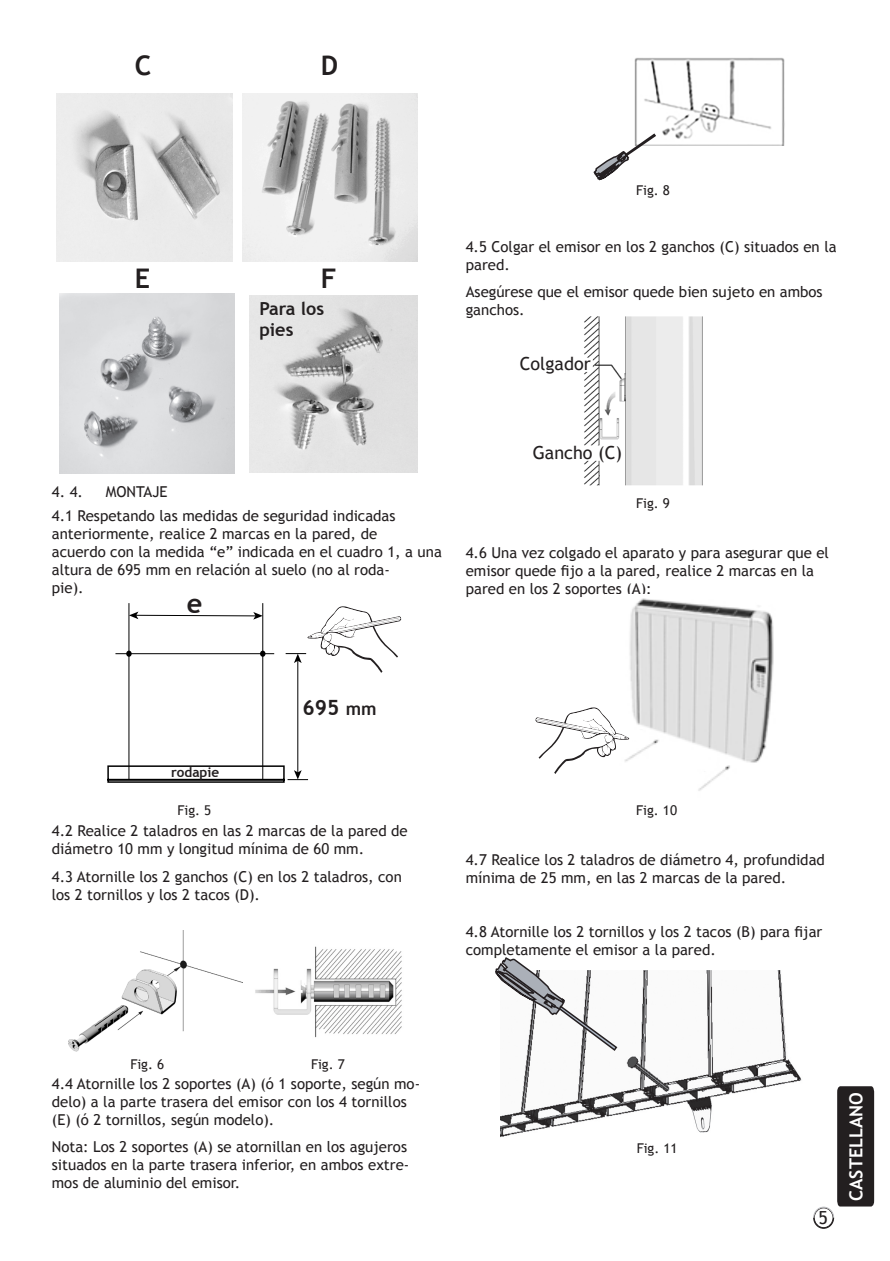
<style>
.page{position:relative;width:890px;height:1261px;background:#fff}
.page>*{position:absolute;margin:0;border:0;box-sizing:border-box;transform-origin:0 0}
.t1{font:700 27px "Trebuchet MS";color:#231f20}
.t2{font:700 21px "Trebuchet MS";color:#231f20}
.t3{font:18px "Trebuchet MS";color:#231f20}
.t4{font:700 18px/21.6px "Trebuchet MS";color:#231f20}
.t5{font:700 18px "Trebuchet MS";color:#fff}
.t6{font:15px/18px "Trebuchet MS";color:#231f20}
.t7{font:13.5px "Trebuchet MS";color:#231f20}
.t8{font:700 13.5px "Trebuchet MS";color:#231f20}
.s1{font-style:inherit}
.s2{font-size:18px}
</style>
<div class="page">
<img style="left:57px;top:93px;width:175px;height:168px">
<img style="left:242px;top:93px;width:176px;height:168px">
<img style="left:68px;top:930px;width:174px;height:122px">
<img style="left:255px;top:946px;width:147px;height:92px">
<svg style="left:126px;top:650px;width:6px;height:6px"></svg>
<svg style="left:260px;top:650px;width:5px;height:6px"></svg>
<hr style="left:129px;top:603px;width:1px;height:176px;background:#000">
<hr style="left:262px;top:603px;width:1px;height:176px;background:#000">
<hr style="left:115px;top:653px;width:159px;height:1px;background:#000">
<svg style="left:129px;top:611px;width:134px;height:8px"></svg>
<hr style="left:297px;top:660px;width:1px;height:112px;background:#000">
<svg style="left:107px;top:764px;width:201px;height:19px"></svg>
<svg style="left:285px;top:606px;width:117px;height:89px"></svg>
<img style="left:59px;top:294px;width:175px;height:179px">
<img style="left:634px;top:57px;width:151px;height:88px">
<svg style="left:593px;top:132px;width:64px;height:49px"></svg>
<img style="left:584px;top:316px;width:119px;height:170px">
<div style="left:543px;top:358px;width:49px;height:13px;background:#fff"></div>
<div style="left:563px;top:446px;width:49px;height:13px;background:#fff"></div>
<img style="left:629px;top:598px;width:145px;height:193px">
<svg style="left:535px;top:675px;width:101px;height:116px"></svg>
<img style="left:500px;top:970px;width:302px;height:168px">
<svg style="left:495px;top:957px;width:123px;height:94px"></svg>
<img style="left:249px;top:295px;width:169px;height:177px">
<svg style="left:813px;top:1086px;width:61px;height:142px"></svg>
<h1 class="t1" style="left:135px;top:49px;width:18px">C</h1>
<h1 class="t1" style="left:321px;top:49px;width:19px">D</h1>
<h1 class="t1" style="left:135px;top:261px;width:17px">E</h1>
<h1 class="t1" style="left:321px;top:261px;width:17px">F</h1>
<p class="t4" style="left:259px;top:297px;width:66px">Para los pies</p>
<p class="t7" style="left:636px;top:182px;width:35px">Fig. 8</p>
<p class="t6" style="left:466px;top:238px;width:372px">4.5 Colgar el emisor en los 2 ganchos (C) situados en la pared.</p>
<p class="t6" style="left:466px;top:283px;width:358px">Asegúrese que el emisor quede bien sujeto en ambos ganchos.</p>
<p class="t3" style="left:520px;top:353px;width:72px">Colgador</p>
<p class="t6" style="left:52px;top:479px;width:345px;line-height:24.5px;text-indent:54px">MONTAJE<br>4.1 Respetando las medidas de seguridad indicadas</p>
<p class="t6" style="left:52px;top:525px;width:391px">anteriormente, realice 2 marcas en la pared, de<br>acuerdo con la medida “e” indicada en el cuadro 1, a una altura de 695 mm en relación al suelo (no al roda-<br>pie).</p>
<p class="t6" style="left:52px;top:482px;width:33px">4. 4.</p>
<h1 class="t1" style="left:187px;top:586px;width:17px">e</h1>
<p class="t3" style="left:532px;top:442px;width:91px">Gancho (C)</p>
<p class="t7" style="left:636px;top:495px;width:35px">Fig. 9</p>
<p class="t6" style="left:466px;top:544px;width:364px">4.6 Una vez colgado el aparato y para asegurar que el emisor quede fijo a la pared, realice 2 marcas en la pared en los 2 soportes (A):</p>
<p class="t8" style="left:171px;top:763px;width:50px">rodap<span class="s1">ie</span></p>
<p class="t7" style="left:177px;top:801px;width:35px">Fig. 5</p>
<h2 class="t2" style="left:302px;top:694px;width:76px">695 <span class="s2">mm</span></h2>
<p class="t6" style="left:52px;top:822px;width:357px">4.2 Realice 2 taladros en las 2 marcas de la pared de diámetro 10 mm y longitud mínima de 60 mm.</p>
<p class="t6" style="left:52px;top:867px;width:351px">4.3 Atornille los 2 ganchos (C) en los 2 taladros, con los 2 tornillos y los 2 tacos (D).</p>
<p class="t7" style="left:636px;top:801px;width:42px">Fig. 10</p>
<p class="t6" style="left:466px;top:850px;width:360px">4.7 Realice los 2 taladros de diámetro 4, profundidad mínima de 25 mm, en las 2 marcas de la pared.</p>
<p class="t6" style="left:466px;top:922px;width:358px">4.8 Atornille los 2 tornillos y los 2 tacos (B) para fijar completamente el emisor a la pared.</p>
<p class="t7" style="left:130px;top:1055px;width:35px">Fig. 6</p>
<p class="t7" style="left:311px;top:1055px;width:35px">Fig. 7</p>
<p class="t6" style="left:52px;top:1074px;width:370px">4.4 Atornille los 2 soportes (A) (ó 1 soporte, según mo&shy;delo) a la parte trasera del emisor con los 4 tornillos (E) (ó 2 tornillos, según modelo).</p>
<p class="t6" style="left:52px;top:1137px;width:359px">Nota: Los 2 soportes (A) se atornillan en los agujeros situados en la parte trasera inferior, en ambos extre&shy;mos de aluminio del emisor.</p>
<p class="t7" style="left:636px;top:1139px;width:42px">Fig. 11</p>
<p class="t3" style="left:818px;top:1206px;width:11px">5</p>
<p class="t5" style="left:844px;top:1200px;width:110px;rotate:-90deg">CASTELLANO</p>
</div>
